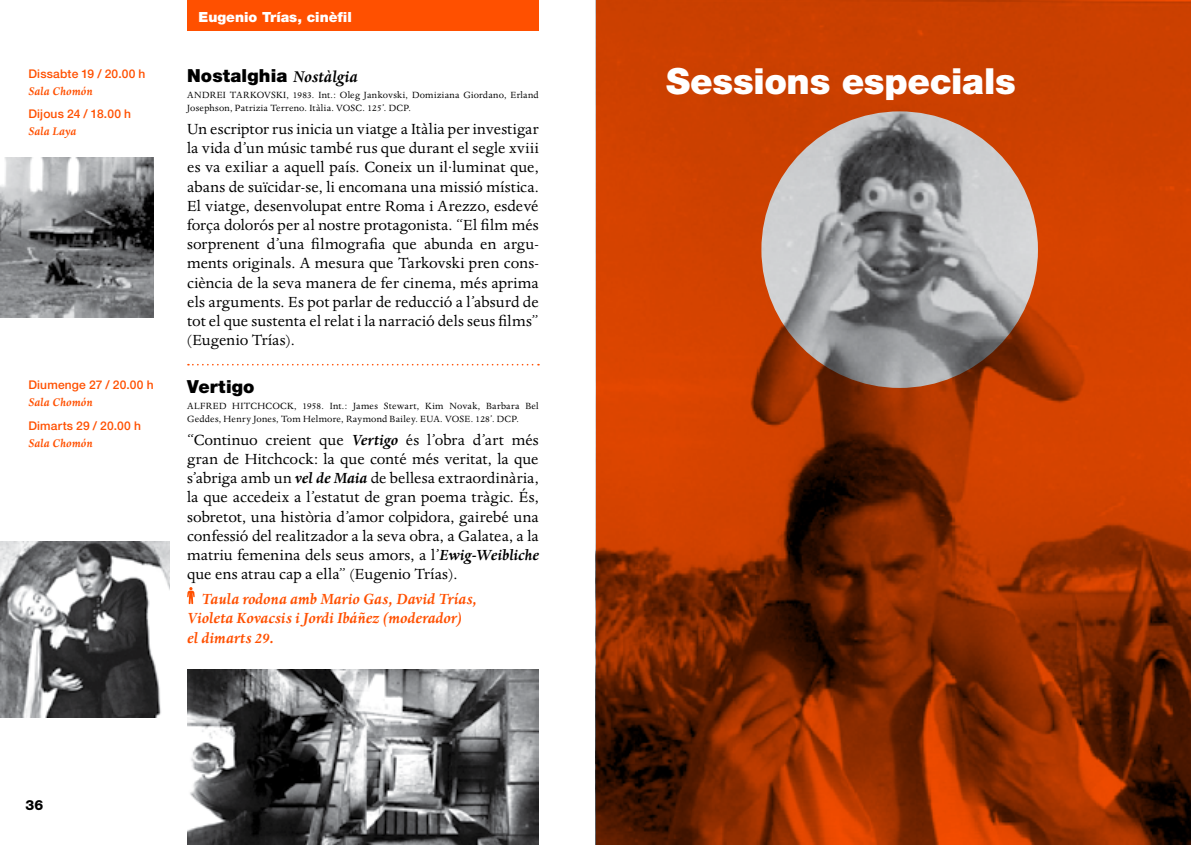
<style>
.page{position:relative;width:1191px;height:845px;background:#fff}
.page>*{position:absolute;margin:0;border:0;box-sizing:border-box;transform-origin:0 0}
.t1{font:900 36px "Helvetica Neue LT";letter-spacing:-.01em;color:#fff}
.t2{font:900 18px "Helvetica Neue LT";letter-spacing:.005em;color:#000}
.t3{font:17px/19.2px "Dante";letter-spacing:.005em;color:#000;text-align:justify}
.t4{font:italic 700 17px/19.2px "Dante";color:#ff5000}
.t5{font:900 14px "Helvetica Neue LT";color:#fff}
.t6{font:800 14px "Helvetica Neue LT";color:#000}
.t7{font:italic 700 12.8px "Dante";letter-spacing:.01em;color:#ff5000}
.t8{font:500 12px "Helvetica Neue LT";letter-spacing:.015em;color:#ff5000}
.t9{font:10.4px/13.6px "Dante";letter-spacing:.025em;color:#000}
.s1{font-family:"Dante";font-weight:700;font-style:italic}
.s2{font-weight:700;font-style:italic}
</style>
<div class="page">
<svg style="left:188px;top:364px;width:351px;height:1px"></svg>
<svg style="left:187px;top:587px;width:8px;height:17px"></svg>
<div style="left:187px;top:0;width:352px;height:30px;background:#ff5000"></div>
<img style="left:0;top:541px;width:169px;height:176px">
<img style="left:187px;top:669px;width:352px;height:176px">
<img style="left:0;top:157px;width:153px;height:160px">
<svg style="left:596px;top:0;width:595px;height:845px;background:#a64113"></svg>
<p class="t8" style="left:28px;top:66px;width:119px">Dissabte 19 / 20.00 h</p>
<p class="t7" style="left:28px;top:84px;width:66px">Sala Chomón</p>
<p class="t8" style="left:28px;top:107px;width:104px">Dijous 24 / 18.00 h</p>
<p class="t7" style="left:28px;top:124px;width:49px">Sala Laya</p>
<p class="t8" style="left:28px;top:378px;width:127px">Diumenge 27 / 20.00 h</p>
<p class="t7" style="left:28px;top:396px;width:66px">Sala Chomón</p>
<p class="t8" style="left:28px;top:418px;width:114px">Dimarts 29 / 20.00 h</p>
<p class="t7" style="left:28px;top:436px;width:66px">Sala Chomón</p>
<p class="t5" style="left:198px;top:9px;width:155px">Eugenio Trías, cinèfil</p>
<p class="t2" style="left:187px;top:65px;width:172px">Nostalghia <span class="s1">Nostàlgia</span></p>
<p class="t9" style="left:187px;top:88px;width:353px">ANDREI TARKOVSKI, 1983. Int.: Oleg Jankovski, Domiziana Giordano, Erland<br>Josephson, Patrizia Terreno. Itàlia. VOSC. 125’. DCP.</p>
<p class="t3" style="left:187px;top:120px;width:353px">Un escriptor rus inicia un viatge a Itàlia per investigar la vida d’un músic també rus que durant el segle xviii es va exiliar a aquell país. Coneix un il·luminat que, abans de suïcidar-se, li encomana una missió mística.<br>El viatge, desenvolupat entre Roma i Arezzo, esdevé força dolorós per al nostre protagonista. “El film més sorprenent d’una filmografia que abunda en argu· ments originals. A mesura que Tarkovski pren cons· ciència de la seva manera de fer cinema, més aprima els arguments. Es pot parlar de reducció a l’absurd de tot el que sustenta el relat i la narració dels seus films” (Eugenio Trías).</p>
<p class="t2" style="left:187px;top:375px;width:69px">Vertigo</p>
<p class="t9" style="left:187px;top:399px;width:353px">ALFRED HITCHCOCK, 1958. Int.: James Stewart, Kim Novak, Barbara Bel<br>Geddes, Henry Jones, Tom Helmore, Raymond Bailey. EUA. VOSE. 128’. DCP.</p>
<p class="t3" style="left:187px;top:431px;width:353px">“Continuo creient que <span class="s2">Vertigo</span> és l’obra d’art més gran de Hitchcock: la que conté més veritat, la que s’abriga amb un <span class="s2">vel de Maia</span> de bellesa extraordinària, la que accedeix a l’estatut de gran poema tràgic. És, sobretot, una història d’amor colpidora, gairebé una confessió del realitzador a la seva obra, a Galatea, a la matriu femenina dels seus amors, a l’<span class="s2">Ewig-Weibliche </span>que ens atrau cap a ella” (Eugenio Trías).</p>
<p class="t4" style="left:187px;top:590px;width:292px;text-indent:14px">Taula rodona amb Mario Gas, David Trías,<br>Violeta Kovacsis i Jordi Ibáñez (moderador)<br>el dimarts 29.</p>
<p class="t6" style="left:26px;top:796px;width:19px">36</p>
<h1 class="t1" style="left:666px;top:60px;width:351px">Sessions especials</h1>
</div>
